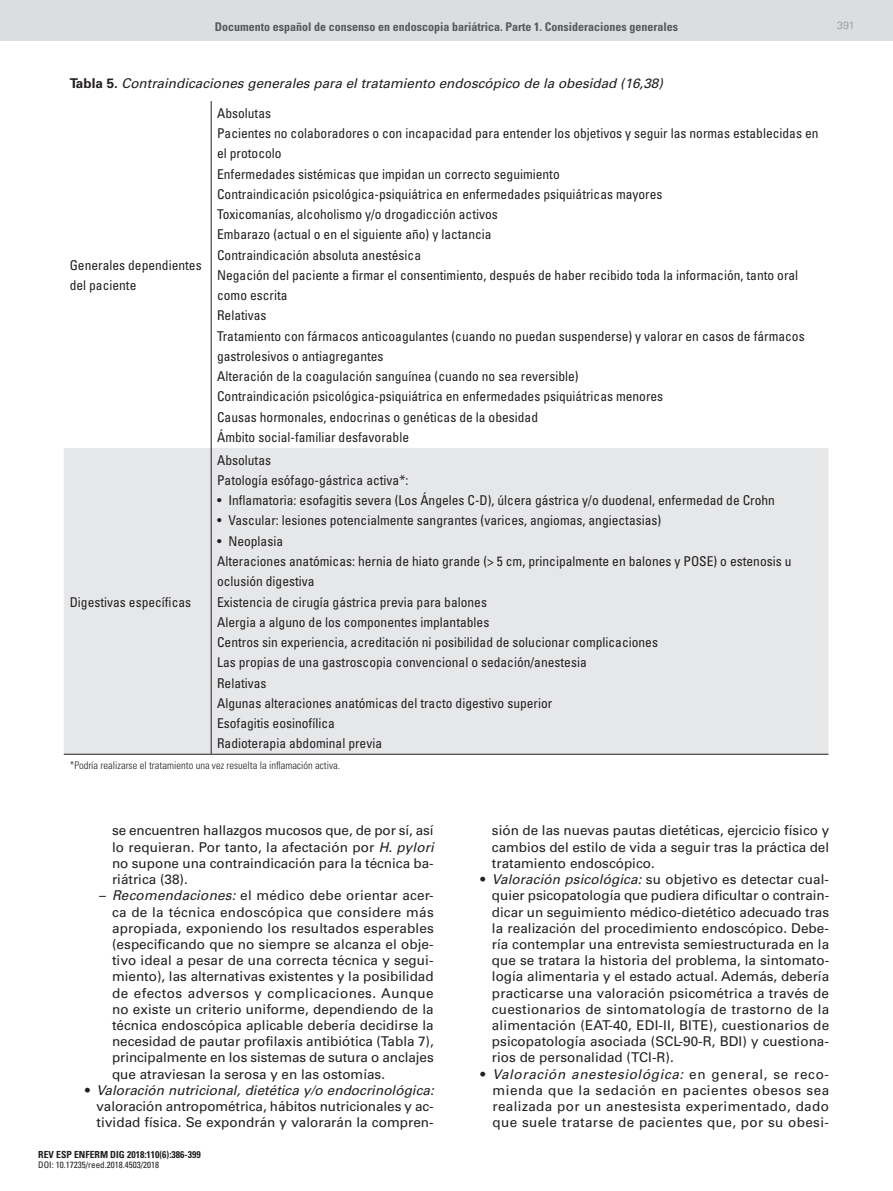
<style>
.page{position:relative;width:893px;height:1191px;background:#fff}
.page>*{position:absolute;margin:0;border:0;box-sizing:border-box;transform-origin:0 0}
.t1{font:13.5px/16.2px "Univers";color:#231f20;text-align:justify}
.t2{font:condensed 13.5px/20.2px "Univers";color:#231f20}
.t3{font:italic 13.5px "Univers";color:#231f20}
.t4{font:700 condensed 12px "Univers";color:#57585a}
.t5{font:300 condensed 10.5px "Univers";color:#231f20}
.t6{font:300 10.5px "Univers";color:#8a8c8f}
.t7{font:700 condensed 9.75px "Univers";color:#231f20}
.t8{font:condensed 9px "Univers";color:#231f20}
.s1{font-weight:700;font-style:normal}
.s2{font-style:italic}
</style>
<div class="page">
<div style="left:0;top:0;width:893px;height:40px;background:#dcdddf"></div>
<div style="left:64px;top:448px;width:764px;height:306px;background:#e6e7e9"></div>
<hr style="left:211px;top:101px;width:1px;height:347px;background:#231f20">
<hr style="left:211px;top:448px;width:1px;height:306px;background:#231f20">
<hr style="left:64px;top:754px;width:147px;height:1px;background:#231f20">
<hr style="left:211px;top:754px;width:617px;height:1px;background:#231f20">
<p class="t4" style="left:215px;top:19px;width:465px">Documento español de consenso en endoscopia bariátrica. Parte 1. Consideraciones generales</p>
<p class="t3" style="left:70px;top:76px;width:595px"><span class="s1">Tabla 5.</span> Contraindicaciones generales para el tratamiento endoscópico de la obesidad (16,38)</p>
<p class="t2" style="left:70px;top:255px;width:133px">Generales dependientes del paciente</p>
<p class="t2" style="left:217px;top:103px;width:603px">Absolutas<br>Pacientes no colaboradores o con incapacidad para entender los objetivos y seguir las normas establecidas en el protocolo<br>Enfermedades sistémicas que impidan un correcto seguimiento<br>Contraindicación psicológica-psiquiátrica en enfermedades psiquiátricas mayores<br>Toxicomanías, alcoholismo y/o drogadicción activos<br>Embarazo (actual o en el siguiente año) y lactancia<br>Contraindicación absoluta anestésica<br>Negación del paciente a firmar el consentimiento, después de haber recibido toda la información, tanto oral como escrita<br>Relativas<br>Tratamiento con fármacos anticoagulantes (cuando no puedan suspenderse) y valorar en casos de fármacos gastrolesivos o antiagregantes<br>Alteración de la coagulación sanguínea (cuando no sea reversible)<br>Contraindicación psicológica-psiquiátrica en enfermedades psiquiátricas menores<br>Causas hormonales, endocrinas o genéticas de la obesidad<br>Ámbito social-familiar desfavorable</p>
<p class="t2" style="left:217px;top:449px;width:193px">Absolutas<br>Patología esófago-gástrica activa*:</p>
<p class="t2" style="left:217px;top:490px;width:559px">• Inflamatoria: esofagitis severa (Los Ángeles C-D), úlcera gástrica y/o duodenal, enfermedad de Crohn</p>
<p class="t2" style="left:217px;top:510px;width:446px">• Vascular: lesiones potencialmente sangrantes (varices, angiomas, angiectasias)</p>
<p class="t2" style="left:217px;top:530px;width:576px">• Neoplasia<br>Alteraciones anatómicas: hernia de hiato grande (&gt; 5 cm, principalmente en balones y POSE) o estenosis u oclusión digestiva<br>Existencia de cirugía gástrica previa para balones<br>Alergia a alguno de los componentes implantables<br>Centros sin experiencia, acreditación ni posibilidad de solucionar complicaciones<br>Las propias de una gastroscopia convencional o sedación/anestesia<br>Relativas<br>Algunas alteraciones anatómicas del tracto digestivo superior<br>Esofagitis eosinofílica<br>Radioterapia abdominal previa</p>
<p class="t5" style="left:70px;top:758px;width:272px">*Podría realizarse el tratamiento una vez resuelta la inflamación activa.</p>
<p class="t2" style="left:70px;top:591px;width:123px">Digestivas específicas</p>
<p class="t6" style="left:837px;top:19px;width:19px">391</p>
<p class="t1" style="left:112px;top:822px;width:323px">se encuentren hallazgos mucosos que, de por sí, así lo requieran. Por tanto, la afectación por <span class="s2">H. pylori </span>no supone una contraindicación para la técnica ba&shy;riátrica (38).</p>
<p class="t1" style="left:112px;top:887px;width:323px;text-indent:-14px"><span class="s2">– Recomendaciones:</span> el médico debe orientar acer&shy;ca de la técnica endoscópica que considere más apropiada, exponiendo los resultados esperables (especificando que no siempre se alcanza el obje&shy;tivo ideal a pesar de una correcta técnica y segui&shy;miento), las alternativas existentes y la posibilidad de efectos adversos y complicaciones. Aunque no existe un criterio uniforme, dependiendo de la técnica endoscópica aplicable debería decidirse la necesidad de pautar profilaxis antibiótica (Tabla 7), principalmente en los sistemas de sutura o anclajes que atraviesan la serosa y en las ostomías.</p>
<p class="t1" style="left:97px;top:1082px;width:339px;text-indent:-11px">• <span class="s2">Valoración nutricional, dietética y/o endocrinológica: </span>valoración antropométrica, hábitos nutricionales y ac&shy;tividad física. Se expondrán y valorarán la compren-</p>
<p class="t7" style="left:38px;top:1148px;width:164px">REV ESP ENFERM DIG 2018:110(6):386-399</p>
<p class="t8" style="left:38px;top:1159px;width:122px">DOI: 10.17235/reed.2018.4503/2018</p>
<p class="t1" style="left:492px;top:822px;width:339px">sión de las nuevas pautas dietéticas, ejercicio físico y cambios del estilo de vida a seguir tras la práctica del tratamiento endoscópico.</p>
<p class="t1" style="left:492px;top:871px;width:339px;text-indent:-11px">• <span class="s2">Valoración psicológica:</span> su objetivo es detectar cual&shy;quier psicopatología que pudiera dificultar o contrain&shy;dicar un seguimiento médico-dietético adecuado tras la realización del procedimiento endoscópico. Debe&shy;ría contemplar una entrevista semiestructurada en la que se tratara la historia del problema, la sintomato&shy;logía alimentaria y el estado actual. Además, debería practicarse una valoración psicométrica a través de cuestionarios de sintomatología de trastorno de la alimentación (EAT-40, EDI-II, BITE), cuestionarios de psicopatología asociada (SCL-90-R, BDI) y cuestiona&shy;rios de personalidad (TCI-R).</p>
<p class="t1" style="left:492px;top:1065px;width:338px;text-indent:-12px">• <span class="s2">Valoración anestesiológica:</span> en general, se reco&shy;mienda que la sedación en pacientes obesos sea realizada por un anestesista experimentado, dado que suele tratarse de pacientes que, por su obesi-</p>
</div>
